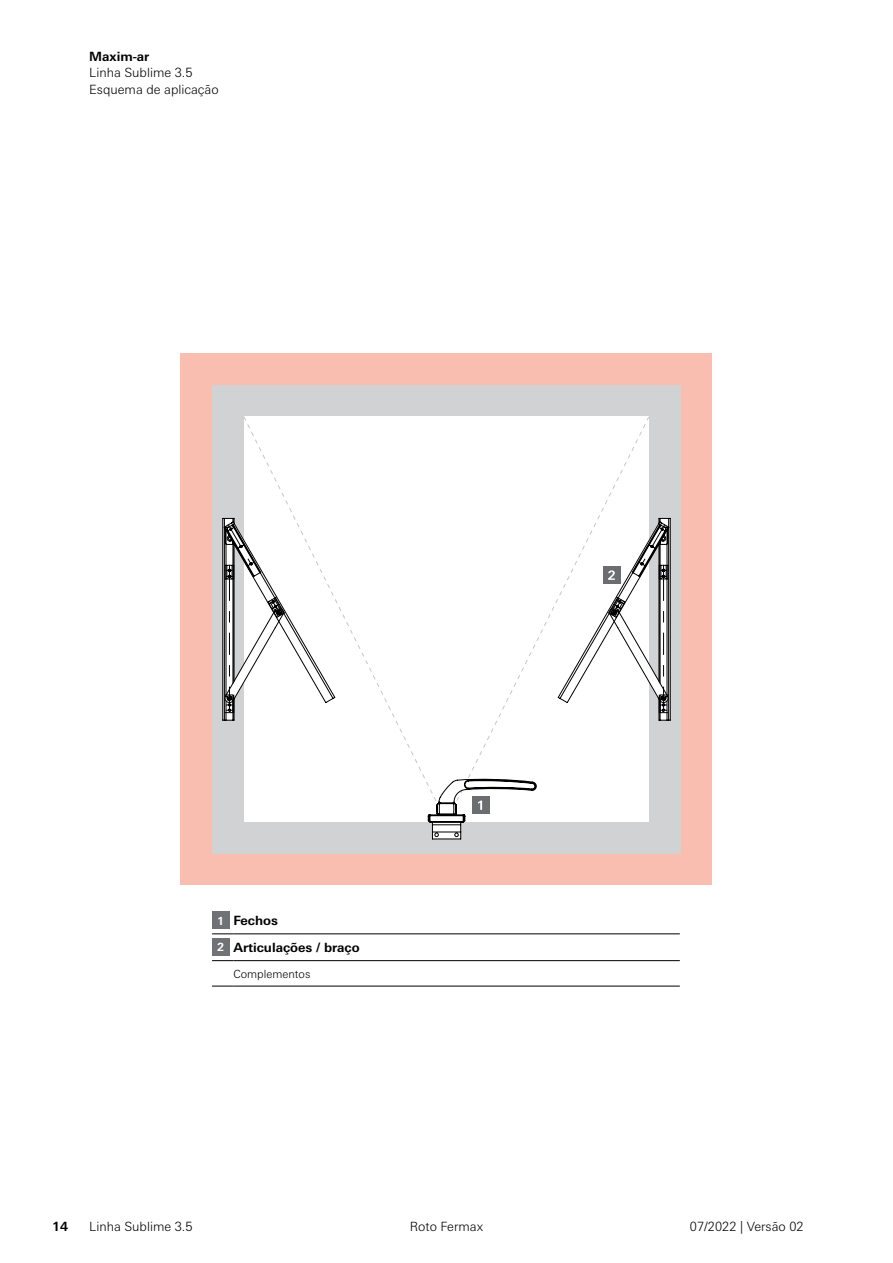
<style>
.page{position:relative;width:893px;height:1263px;background:#fff}
.page>*{position:absolute;margin:0;border:0;box-sizing:border-box;transform-origin:0 0}
.t1{font:300 12.75px/16.6px "Univers Next W1 G";color:#000}
.t2{font:700 12.75px/26.8px "Univers Next W1 G";color:#000}
.t3{font:300 11.25px "Univers Next W1 G";color:#000}
.s1{font-size:11.25px;color:#fff}
</style>
<div class="page">
<div style="left:181px;top:353px;width:531px;height:532px;background:#f9beb0"></div>
<div style="left:212px;top:385px;width:468px;height:468px;background:#d1d2d4"></div>
<div style="left:244px;top:416px;width:405px;height:406px;background:#fff"></div>
<svg style="left:222px;top:518px;width:113px;height:203px;background:#e1e1e1"></svg>
<svg style="left:428px;top:778px;width:109px;height:61px"></svg>
<svg style="left:558px;top:518px;width:113px;height:203px;background:#dfdfdf"></svg>
<svg style="left:212px;top:933px;width:21px;height:1px"></svg>
<hr style="left:233px;top:933px;width:447px;height:1px;background:#000">
<svg style="left:212px;top:960px;width:21px;height:1px"></svg>
<hr style="left:233px;top:960px;width:447px;height:1px;background:#000">
<svg style="left:212px;top:986px;width:21px;height:1px"></svg>
<hr style="left:233px;top:986px;width:447px;height:1px;background:#000">
<div style="left:212px;top:912px;width:17px;height:17px;background:#707275"></div>
<div style="left:212px;top:939px;width:17px;height:17px;background:#707275"></div>
<p class="t2" style="left:89px;top:43px;width:62px">Maxim-ar</p>
<p class="t1" style="left:89px;top:64px;width:131px">Linha Sublime 3.5<br>Esquema de aplicação</p>
<p class="t2" style="left:217px;top:907px;width:144px"><span class="s1">1</span> Fechos<br><span class="s1">2</span> Articulações / braço</p>
<p class="t3" style="left:233px;top:967px;width:79px">Complementos</p>
<p class="t2" style="left:52px;top:1212px;width:18px">14</p>
<p class="t1" style="left:89px;top:1218px;width:105px">Linha Sublime 3.5</p>
<p class="t1" style="left:410px;top:1218px;width:75px">Roto Fermax</p>
<p class="t1" style="left:690px;top:1218px;width:115px">07/2022 | Versão 02</p>
</div>
